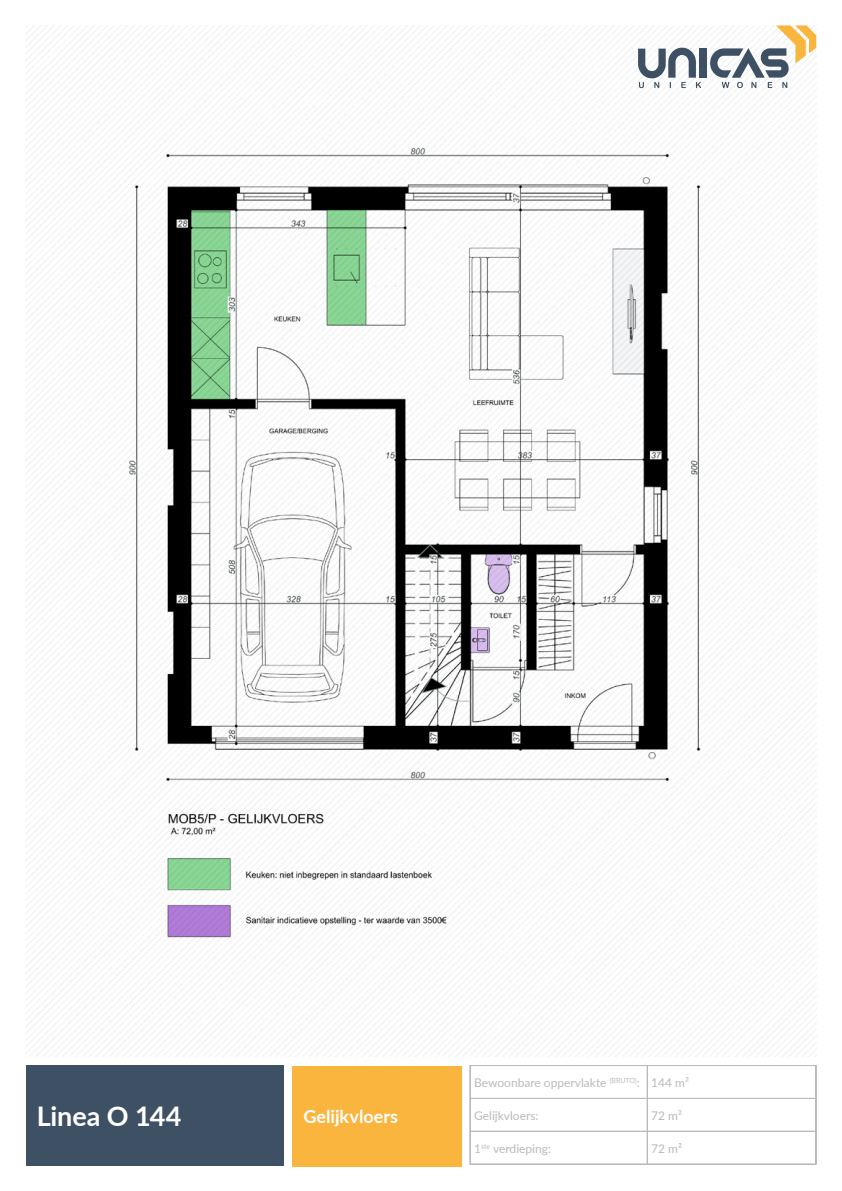
<style>
.page{position:relative;width:842px;height:1191px;background:#fff}
.page>*{position:absolute;margin:0;border:0;box-sizing:border-box;transform-origin:0 0}
.t1{font:700 27px "Lato";letter-spacing:-.005em;color:#fff}
.t2{font:700 18px "Lato";color:#fff}
.t3{font:12px "Lato";color:#bababa}
</style>
<div class="page">
<img style="left:26px;top:26px;width:790px;height:1030px">
<div style="left:26px;top:1064px;width:257px;height:101px;background:#3e5164"></div>
<div style="left:699px;top:48px;width:8px;height:30px;background:#3e5164"></div>
<svg style="left:639px;top:48px;width:62px;height:40px"></svg>
<svg style="left:710px;top:26px;width:106px;height:62px"></svg>
<svg style="left:470px;top:1065px;width:346px;height:100px"></svg>
<div style="left:292px;top:1066px;width:169px;height:100px;background:#fab53f"></div>
<img style="left:129px;top:123px;width:592px;height:835px">
<h1 class="t1" style="left:37px;top:1096px;width:146px">Linea O 144</h1>
<h2 class="t2" style="left:303px;top:1103px;width:96px">Gelijkvloers</h2>
<p class="t3" style="left:474px;top:1073px;width:216px">Bewoonbare oppervlakte <sup>(BRUTO)</sup>: 144 m²</p>
<p class="t3" style="left:474px;top:1106px;width:66px">Gelijkvloers:</p>
<p class="t3" style="left:651px;top:1106px;width:32px">72 m²</p>
<p class="t3" style="left:474px;top:1139px;width:78px">1<sup>ste</sup> verdieping:</p>
<p class="t3" style="left:651px;top:1139px;width:32px">72 m²</p>
</div>
